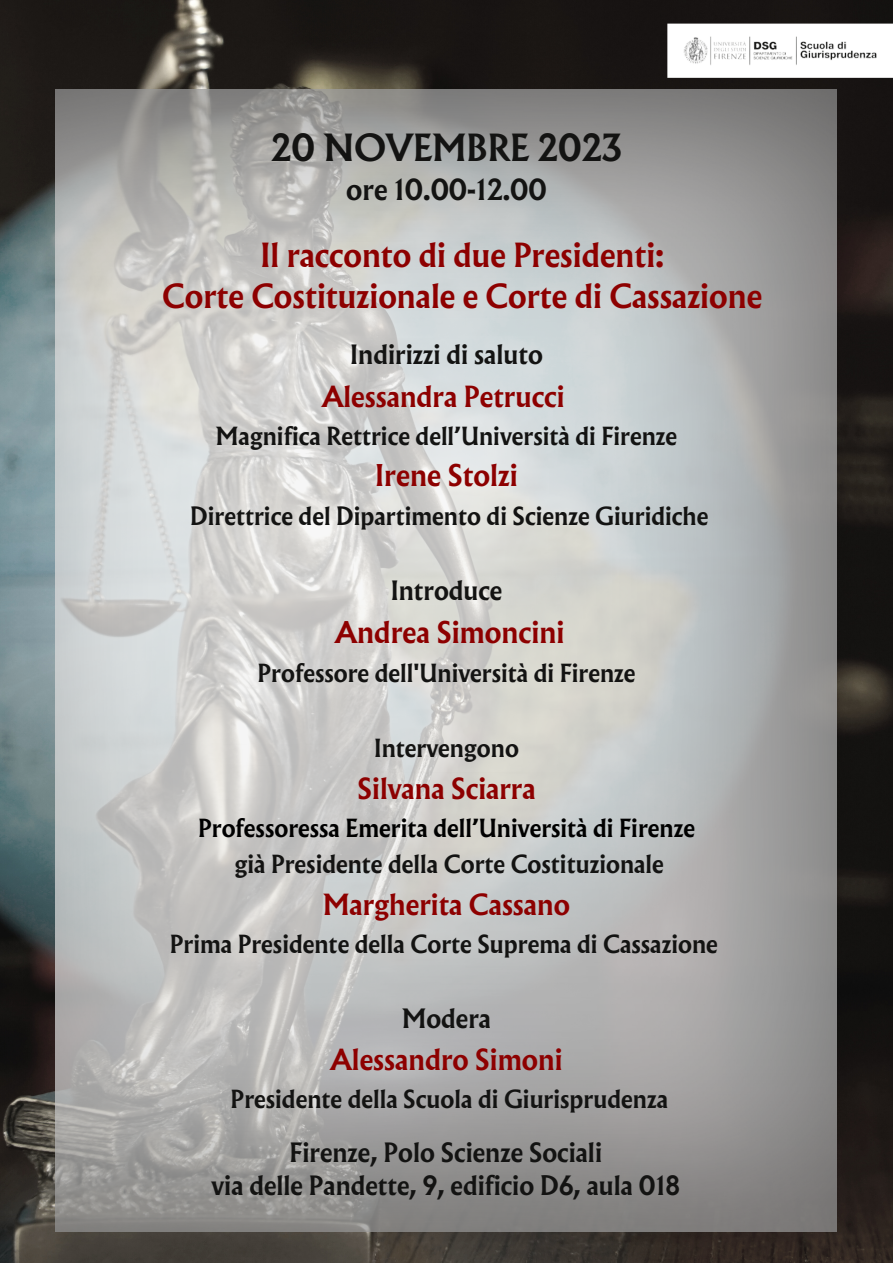
<style>
.page{position:relative;width:893px;height:1263px;background:#fff}
.page>*{position:absolute;margin:0;border:0;box-sizing:border-box;transform-origin:0 0}
.t1{font:700 33.75px "Albertus Nova";color:#131312}
.t2{font:700 30px "Albertus Nova";color:#8d0000}
.t3{font:700 27px "Albertus Nova";color:#8d0000}
.t4{font:700 26.25px "Albertus Nova";color:#8d0000}
.t5{font:700 26.25px "Albertus Nova";color:#131312}
.t6{font:700 24px "Albertus Nova";color:#131312}
.t7{font:700 22.5px "Albertus Nova";color:#131312}
.t8{font:700 22.5px "Albertus Nova";color:#000}
</style>
<div class="page">
<img style="left:0;top:0;width:893px;height:1263px">
<img style="left:659px;top:18px;width:234px;height:60px">
<img style="left:56px;top:89px;width:780px;height:1143px">
<p class="t1" style="left:271px;top:123px;width:352px">20 NOVEMBRE 2023</p>
<p class="t5" style="left:346px;top:171px;width:202px">ore 10.00-12.00</p>
<p class="t2" style="left:260px;top:233px;width:405px">Il racconto di due Presidenti:</p>
<p class="t2" style="left:162px;top:275px;width:601px">Corte Costituzionale e Corte di Cassazione</p>
<p class="t6" style="left:350px;top:338px;width:194px">Indirizzi di saluto</p>
<p class="t4" style="left:322px;top:378px;width:244px">Alessandra Petrucci</p>
<p class="t7" style="left:216px;top:420px;width:463px">Magnifica Rettrice dell’Università di Firenze</p>
<p class="t3" style="left:375px;top:456px;width:144px">Irene Stolzi</p>
<p class="t7" style="left:190px;top:500px;width:519px">Direttrice del Dipartimento di Scienze Giuridiche</p>
<p class="t6" style="left:391px;top:573px;width:113px">Introduce</p>
<p class="t3" style="left:335px;top:613px;width:231px">Andrea Simoncini</p>
<p class="t7" style="left:257px;top:657px;width:379px">Professore dell'Università di Firenze</p>
<p class="t7" style="left:374px;top:733px;width:146px">Intervengono</p>
<p class="t4" style="left:357px;top:770px;width:180px">Silvana Sciarra</p>
<p class="t8" style="left:198px;top:812px;width:498px">Professoressa Emerita dell’Università di Firenze</p>
<p class="t7" style="left:235px;top:848px;width:430px">già Presidente della Corte Costituzionale</p>
<p class="t4" style="left:323px;top:886px;width:248px">Margherita Cassano</p>
<p class="t7" style="left:170px;top:928px;width:549px">Prima Presidente della Corte Suprema di Cassazione</p>
<p class="t6" style="left:402px;top:1001px;width:90px">Modera</p>
<p class="t4" style="left:331px;top:1041px;width:233px">Alessandro Simoni</p>
<p class="t7" style="left:231px;top:1083px;width:439px">Presidente della Scuola di Giurisprudenza</p>
<p class="t6" style="left:289px;top:1136px;width:314px">Firenze, Polo Scienze Sociali</p>
<p class="t6" style="left:211px;top:1169px;width:470px">via delle Pandette, 9, edificio D6, aula 018</p>
</div>
